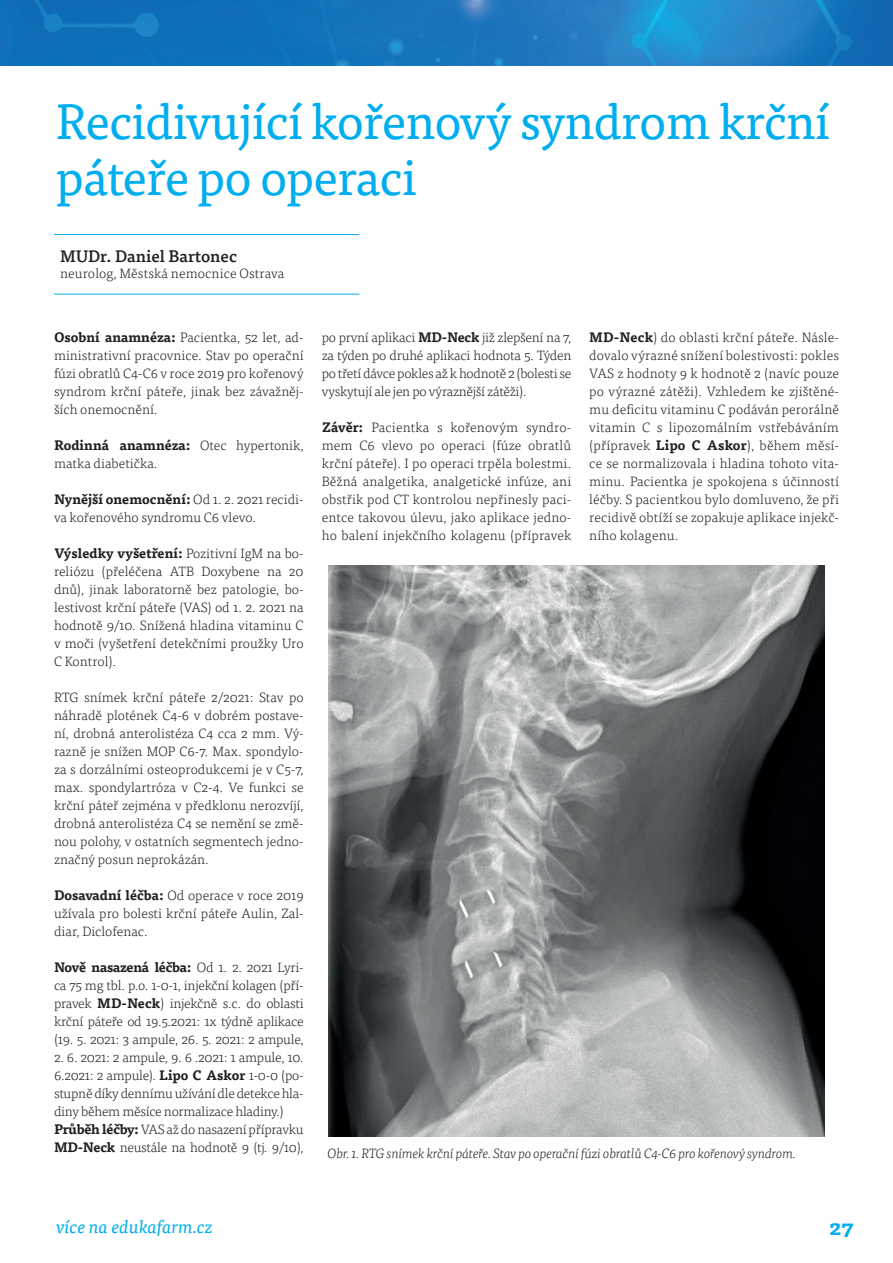
<style>
.page{position:relative;width:893px;height:1263px;background:#fff}
.page>*{position:absolute;margin:0;border:0;box-sizing:border-box;transform-origin:0 0}
.t1{font:49.5px/55.5px "Tisa Pro";letter-spacing:-.02em;color:#00aeef}
.t2{font:700 21px "Tisa Pro";color:#00aeef}
.t3{font:italic 18px "Tisa Pro";color:#00aeef}
.t4{font:500 16.5px "Tisa Pro";color:#231f20}
.t5{font:300 13.5px/18px "Tisa Pro";color:#231f20;text-align:justify}
.t6{font:300 13.5px/18px "Tisa Pro";letter-spacing:-.02em;color:#231f20}
.t7{font:italic 300 13.5px "Tisa Pro";letter-spacing:-.02em;color:#231f20}
.s1{font-weight:700}
</style>
<div class="page">
<img style="left:0;top:0;width:893px;height:65px">
<hr style="left:54px;top:234px;width:305px;height:1px;background:#00aeef">
<hr style="left:54px;top:294px;width:305px;height:1px;background:#00aeef">
<img style="left:329px;top:566px;width:495px;height:570px">
<h1 class="t1" style="left:56px;top:91px;width:775px">Recidivující kořenový syndrom krční páteře po operaci</h1>
<p class="t4" style="left:60px;top:244px;width:179px">MUDr. Daniel Bartonec</p>
<p class="t5" style="left:60px;top:264px;width:226px">neurolog, Městská nemocnice Ostrava</p>
<p class="t5" style="left:54px;top:328px;width:251px"><span class="s1">Osobní anamnéza:</span> Pacientka, 52 let, ad&shy;ministrativní pracovnice. Stav po operační fúzi obratlů C4-C6 v roce 2019 pro kořenový syndrom krční páteře, jinak bez závažněj&shy;ších onemocnění.</p>
<p class="t5" style="left:54px;top:436px;width:251px"><span class="s1">Rodinná anamnéza:</span> Otec hypertonik, matka diabetička.</p>
<p class="t5" style="left:54px;top:490px;width:251px"><span class="s1">Nynější onemocnění:</span> Od 1. 2. 2021 recidi&shy;va kořenového syndromu C6 vlevo.</p>
<p class="t5" style="left:54px;top:544px;width:251px"><span class="s1">Výsledky vyšetření:</span> Pozitivní IgM na bo&shy;reliózu (přeléčena ATB Doxybene na 20 dnů), jinak laboratorně bez patologie, bo&shy;lestivost krční páteře (VAS) od 1. 2. 2021 na hodnotě 9/10. Snížená hladina vitaminu C v moči (vyšetření detekčními proužky Uro C Kontrol).</p>
<p class="t5" style="left:54px;top:688px;width:251px">RTG snímek krční páteře 2/2021: Stav po náhradě plotének C4-6 v dobrém postave&shy;ní, drobná anterolistéza C4 cca 2 mm. Vý&shy;razně je snížen MOP C6-7. Max. spondylo&shy;za s dorzálními osteoprodukcemi je v C5-7, max. spondylartróza v C2-4. Ve funkci se krční páteř zejména v předklonu nerozvíjí, drobná anterolistéza C4 se nemění se změ&shy;nou polohy, v ostatních segmentech jedno&shy;značný posun neprokázán.</p>
<p class="t5" style="left:54px;top:886px;width:251px"><span class="s1">Dosavadní léčba:</span> Od operace v roce 2019 užívala pro bolesti krční páteře Aulin, Zal&shy;diar, Diclofenac.</p>
<p class="t5" style="left:54px;top:958px;width:251px"><span class="s1">Nově nasazená léčba:</span> Od 1. 2. 2021 Lyri&shy;ca 75 mg tbl. p.o. 1-0-1, injekční kolagen (pří&shy;pravek <span class="s1">MD-Neck</span>) injekčně s.c. do oblasti krční páteře od 19.5.2021: 1x týdně aplikace (19. 5. 2021: 3 ampule, 26. 5. 2021: 2 ampule,</p>
<p class="t6" style="left:54px;top:1048px;width:251px">2. 6. 2021: 2 ampule, 9. 6 .2021: 1 ampule, 10.<br>6.2021: 2 ampule). <span class="s1">Lipo C Askor</span> 1-0-0 (po&shy;stupně díky dennímu užívání dle detekce hla&shy;diny během měsíce normalizace hladiny.)<br><span class="s1">Průběh léčby:</span> VAS až do nasazení přípravku <span class="s1">MD-Neck</span> neustále na hodnotě 9 (tj. 9/10),</p>
<p class="t5" style="left:322px;top:328px;width:251px">po první aplikaci <span class="s1">MD-Neck</span> již zlepšení na 7, za týden po druhé aplikaci hodnota 5. Týden po třetí dávce pokles až k hodnotě 2 (bolesti se vyskytují ale jen po výraznější zátěži).</p>
<p class="t5" style="left:322px;top:418px;width:251px"><span class="s1">Závěr:</span> Pacientka s kořenovým syndro&shy;mem C6 vlevo po operaci (fúze obratlů krční páteře). I po operaci trpěla bolestmi.<br>Běžná analgetika, analgetické infúze, ani obstřik pod CT kontrolou nepřinesly paci&shy;entce takovou úlevu, jako aplikace jedno&shy;ho balení injekčního kolagenu (přípravek</p>
<p class="t5" style="left:589px;top:328px;width:251px"><span class="s1">MD-Neck</span>) do oblasti krční páteře. Násle&shy;dovalo výrazné snížení bolestivosti: pokles VAS z hodnoty 9 k hodnotě 2 (navíc pouze po výrazné zátěži). Vzhledem ke zjištěné&shy;mu deficitu vitaminu C podáván perorálně vitamin C s lipozomálním vstřebáváním (přípravek <span class="s1">Lipo C Askor</span>), během měsí&shy;ce se normalizovala i hladina tohoto vita&shy;minu. Pacientka je spokojena s účinností léčby. S pacientkou bylo domluveno, že při recidivě obtíží se zopakuje aplikace injekč&shy;ního kolagenu.</p>
<p class="t7" style="left:327px;top:1144px;width:470px">Obr. 1. RTG snímek krční páteře. Stav po operační fúzi obratlů C4-C6 pro kořenový syndrom.</p>
<h3 class="t3" style="left:56px;top:1213px;width:158px">více na edukafarm.cz</h3>
<h2 class="t2" style="left:829px;top:1210px;width:26px">27</h2>
</div>
